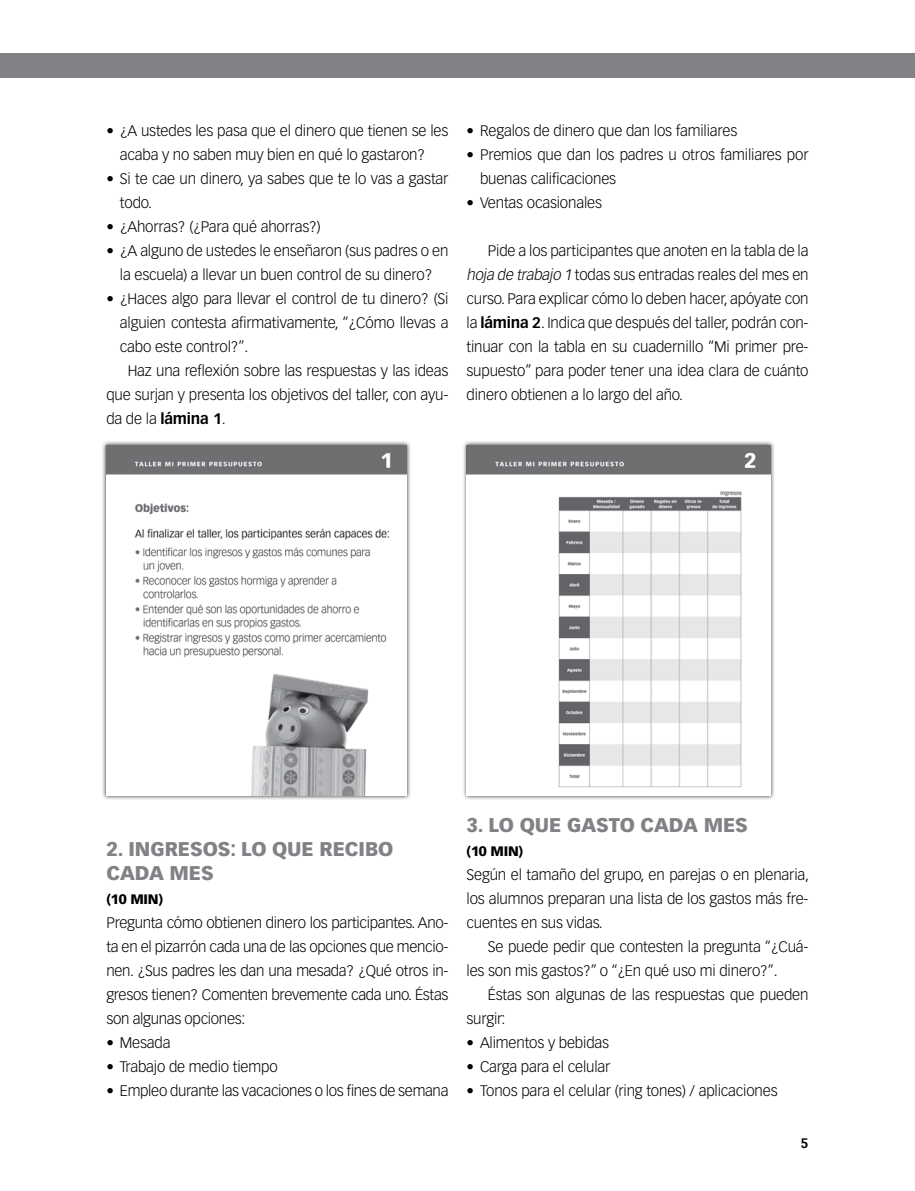
<style>
.page{position:relative;width:915px;height:1191px;background:#fff}
.page>*{position:absolute;margin:0;border:0;box-sizing:border-box;transform-origin:0 0}
.t1{font:900 19.5px/24px "Vectora LT Std";letter-spacing:-.005em;color:#808285}
.t2{font:300 15px/24px "Vectora LT Std";letter-spacing:-.01em;color:#000}
.t3{font:900 13.5px "Vectora LT Std";letter-spacing:-.015em;color:#000}
.t4{font:700 13.5px "Vectora LT Std";color:#000}
.s1{font-weight:700}
.s2{font-style:italic}
</style>
<div class="page">
<div style="left:0;top:53px;width:914px;height:24px;background:#808285"></div>
<div style="left:102px;top:440px;width:308px;height:360px;background:#000;opacity:.75"></div>
<img style="left:106px;top:445px;width:300px;height:351px">
<div style="left:461px;top:440px;width:314px;height:360px;background:#000;opacity:.75"></div>
<img style="left:466px;top:445px;width:304px;height:351px">
<p class="t2" style="left:120px;top:119px;width:330px;text-indent:-14px">• ¿A ustedes les pasa que el dinero que tienen se les acaba y no saben muy bien en qué lo gastaron?</p>
<p class="t2" style="left:120px;top:167px;width:330px;text-indent:-14px">• Si te cae un dinero, ya sabes que te lo vas a gastar todo.</p>
<p class="t2" style="left:106px;top:215px;width:216px">• ¿Ahorras? (¿Para qué ahorras?)</p>
<p class="t2" style="left:106px;top:239px;width:343px;text-align:center">• ¿A alguno de ustedes le enseñaron (sus padres o en la escuela) a llevar un buen control de su dinero?</p>
<p class="t2" style="left:106px;top:287px;width:343px">• ¿Haces algo para llevar el control de tu dinero? (Si</p>
<p class="t2" style="left:120px;top:311px;width:330px">alguien contesta afirmativamente, “¿Cómo llevas a</p>
<p class="t2" style="left:120px;top:335px;width:130px">cabo este control?”.</p>
<p class="t2" style="left:128px;top:359px;width:322px">Haz una reflexión sobre las respuestas y las ideas</p>
<p class="t2" style="left:106px;top:383px;width:343px">que surjan y presenta los objetivos del taller, con ayu-</p>
<p class="t2" style="left:106px;top:407px;width:121px">da de la <span class="s1">lámina 1</span>.</p>
<p class="t2" style="left:466px;top:119px;width:272px">• Regalos de dinero que dan los familiares</p>
<p class="t2" style="left:480px;top:143px;width:330px;text-indent:-14px">• Premios que dan los padres u otros familiares por buenas calificaciones</p>
<p class="t2" style="left:466px;top:191px;width:137px">• Ventas ocasionales</p>
<p class="t2" style="left:466px;top:239px;width:343px;text-align:justify;text-indent:21px">Pide a los participantes que anoten en la tabla de la <span class="s2">hoja de trabajo 1</span> todas sus entradas reales del mes en curso. Para explicar cómo lo deben hacer, apóyate con la <span class="s1">lámina 2</span>. Indica que después del taller, podrán con&shy;tinuar con la tabla en su cuadernillo “Mi primer pre&shy;supuesto” para poder tener una idea clara de cuánto dinero obtienen a lo largo del año.</p>
<h1 class="t1" style="left:106px;top:837px;width:288px">2. INGRESOS: LO QUE RECIBO<br>CADA MES</h1>
<p class="t3" style="left:106px;top:891px;width:58px">(10 MIN)</p>
<p class="t2" style="left:106px;top:911px;width:343px;text-align:justify">Pregunta cómo obtienen dinero los participantes. Ano&shy;ta en el pizarrón cada una de las opciones que mencio&shy;nen. ¿Sus padres les dan una mesada? ¿Qué otros in&shy;gresos tienen? Comenten brevemente cada uno. Éstas son algunas opciones:</p>
<p class="t2" style="left:106px;top:1031px;width:66px">• Mesada</p>
<p class="t2" style="left:106px;top:1055px;width:173px">• Trabajo de medio tiempo</p>
<p class="t2" style="left:106px;top:1079px;width:343px">• Empleo durante las vacaciones o los fines de semana</p>
<h1 class="t1" style="left:466px;top:813px;width:283px">3. LO QUE GASTO CADA MES</h1>
<p class="t3" style="left:466px;top:843px;width:58px">(10 MIN)</p>
<p class="t2" style="left:466px;top:863px;width:344px;text-align:justify">Según el tamaño del grupo, en parejas o en plenaria, los alumnos preparan una lista de los gastos más fre&shy;cuentes en sus vidas.</p>
<p class="t2" style="left:466px;top:935px;width:343px;text-indent:21px">Se puede pedir que contesten la pregunta “¿Cuá&shy;les son mis gastos?” o “¿En qué uso mi dinero?”.</p>
<p class="t2" style="left:466px;top:983px;width:343px;text-indent:21px">Éstas son algunas de las respuestas que pueden surgir:</p>
<p class="t2" style="left:466px;top:1031px;width:144px">• Alimentos y bebidas</p>
<p class="t2" style="left:466px;top:1055px;width:145px">• Carga para el celular</p>
<p class="t2" style="left:466px;top:1079px;width:312px">• Tonos para el celular (ring tones) / aplicaciones</p>
<p class="t4" style="left:800px;top:1135px;width:9px">5</p>
</div>
